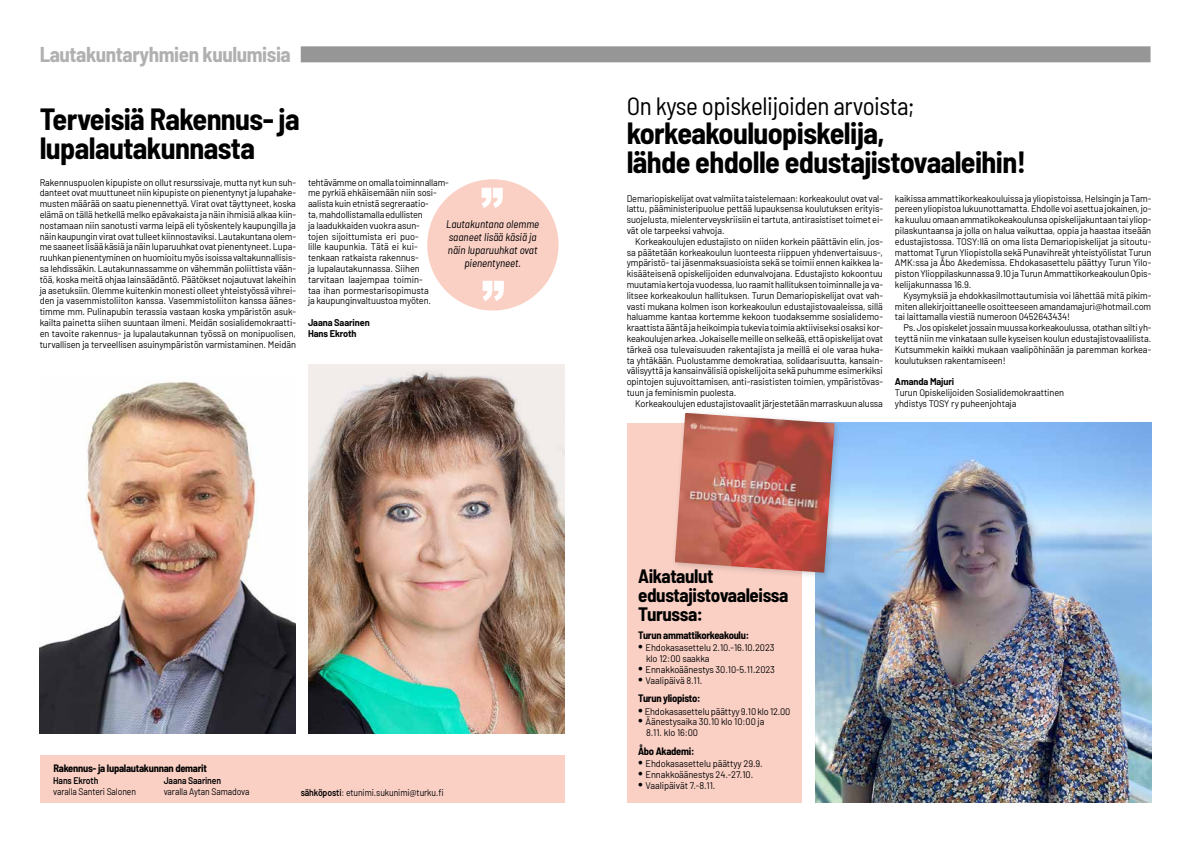
<style>
.page{position:relative;width:1191px;height:842px;background:#fff}
.page>*{position:absolute;margin:0;border:0;box-sizing:border-box;transform-origin:0 0}
.t1{font:700 semi-condensed 30px/29px "Barlow";letter-spacing:-.02em;color:#000}
.t2{font:semi-condensed 25px "Barlow";letter-spacing:-.02em;color:#000}
.t3{font:700 semi-condensed 21px "Barlow";letter-spacing:-.02em;color:#b0b0b0}
.t4{font:700 semi-condensed 19px/19px "Barlow";letter-spacing:-.02em;color:#000}
.t5{font:italic semi-condensed 11px/13px "Barlow";color:#000;text-align:center}
.t6{font:700 semi-condensed 10.5px "Barlow";letter-spacing:-.025em;color:#000}
.t7{font:9.6px/10.8px "Barlow";letter-spacing:-.01em;color:#000;text-align:justify;scale:.96 1}
.t8{font:9.6px "Barlow";letter-spacing:-.01em;color:#000;scale:.9 1}
.t9{font:700 9.6px/10.8px "Barlow";letter-spacing:-.01em;color:#000;scale:.96 1}
.t10{font:600 9.6px "Barlow";letter-spacing:-.01em;color:#000;scale:.9 1}
.s1{font-weight:600}
.s2{font-size:16px}
</style>
<div class="page">
<div style="left:627px;top:423px;width:174px;height:379px;background:#fad0c5"></div>
<div style="left:301px;top:46px;width:849px;height:16px;background:#979696"></div>
<img style="left:815px;top:423px;width:336px;height:379px">
<div style="left:671px;top:409px;width:171px;height:172px;background:#000;opacity:.17"></div>
<img style="left:675px;top:413px;width:159px;height:160px">
<div style="left:427px;top:179px;width:131px;height:132px;background:#fad0c5;border-radius:50%"></div>
<svg style="left:481px;top:188px;width:22px;height:20px"></svg>
<svg style="left:483px;top:281px;width:21px;height:20px"></svg>
<img style="left:308px;top:365px;width:256px;height:369px">
<img style="left:39px;top:381px;width:257px;height:353px">
<div style="left:40px;top:755px;width:525px;height:48px;background:#fad0c5"></div>
<h3 class="t3" style="left:40px;top:39px;width:253px">Lautakuntaryhmien kuulumisia</h3>
<h1 class="t1" style="left:40px;top:102px;width:261px">Terveisiä Rakennus- ja lupalautakunnasta</h1>
<h2 class="t2" style="left:626px;top:88px;width:289px">On kyse opiskelijoiden arvoista;</h2>
<h1 class="t1" style="left:626px;top:117px;width:401px">korkeakouluopiskelija,<br>lähde ehdolle edustajistovaaleihin!</h1>
<p class="t7" style="left:40px;top:176px;width:268px">Rakennuspuolen kipupiste on ollut resurssivaje, mutta nyt kun suh&shy;danteet ovat muuttuneet niin kipupiste on pienentynyt ja lupahake&shy;musten määrää on saatu pienennettyä. Virat ovat täyttyneet, koska elämä on tällä hetkellä melko epävakaista ja näin ihmisiä alkaa kiin&shy;nostamaan niin sanotusti varma leipä eli työskentely kaupungilla ja näin kaupungin virat ovat tulleet kiinnostaviksi. Lautakuntana olem&shy;me saaneet lisää käsiä ja näin luparuuhkat ovat pienentyneet. Lupa&shy;ruuhkan pienentyminen on huomioitu myös isoissa valtakunnallisis&shy;sa lehdissäkin. Lautakunnassamme on vähemmän poliittista vään&shy;töä, koska meitä ohjaa lainsäädäntö. Päätökset nojautuvat lakeihin ja asetuksiin. Olemme kuitenkin monesti olleet yhteistyössä vihrei&shy;den ja vasemmistoliiton kanssa. Vasemmistoliiton kanssa äänes&shy;timme mm. Pulinapubin terassia vastaan koska ympäristön asuk&shy;kailta painetta siihen suuntaan ilmeni. Meidän sosialidemokraatti&shy;en tavoite rakennus- ja lupalautakunnan työssä on monipuolisen, turvallisen ja terveellisen asuinympäristön varmistaminen. Meidän</p>
<p class="t7" style="left:308px;top:176px;width:148px;text-align:left">tehtävämme on omalla toiminnallam&shy;me pyrkiä ehkäisemään niin sosi&shy;aalista kuin etnistä segreraatio-<br>ta, mahdollistamalla edullisten<br>ja laadukkaiden vuokra asun-<br>tojen sijoittumista eri puo-<br>lille kaupunkia. Tätä ei kui&shy;tenkaan ratkaista rakennus-<br>ja lupalautakunnassa. Siihen tarvitaan laajempaa toimin-<br>taa ihan pormestarisopimusta<br>ja kaupunginvaltuustoa myöten.</p>
<p class="t7" style="left:626px;top:192px;width:268px">Demariopiskelijat ovat valmiita taistelemaan: korkeakoulut ovat val&shy;lattu, pääministeripuolue pettää lupauksensa koulutuksen erityis&shy;suojelusta, mielenterveyskriisiin ei tartuta, antirasistiset toimet ei&shy;vät ole tarpeeksi vahvoja.</p>
<p class="t7" style="left:626px;top:235px;width:269px;text-indent:9px">Korkeakoulujen edustajisto on niiden korkein päättävin elin, jos&shy;sa päätetään korkeakoulun luonteesta riippuen yhdenvertaisuus-, ympäristö- tai jäsenmaksuasioista sekä se toimii ennen kaikkea la&shy;kisääteisenä opiskelijoiden edunvalvojana. Edustajisto kokoontuu muutamia kertoja vuodessa, luo raamit hallituksen toiminnalle ja va&shy;litsee korkeakoulun hallituksen. Turun Demariopiskelijat ovat vah&shy;vasti mukana kolmen ison korkeakoulun edustajistovaaleissa, sillä haluamme kantaa kortemme kekoon tuodaksemme sosialidemo&shy;kraattista ääntä ja heikoimpia tukevia toimia aktiiviseksi osaksi kor&shy;keakoulujen arkea. Jokaiselle meille on selkeää, että opiskelijat ovat tärkeä osa tulevaisuuden rakentajista ja meillä ei ole varaa huka&shy;ta yhtäkään. Puolustamme demokratiaa, solidaarisuutta, kansain&shy;välisyyttä ja kansainvälisiä opiskelijoita sekä puhumme esimerkiksi opintojen sujuvoittamisen, anti-rasististen toimien, ympäristövas&shy;tuun ja feminismin puolesta.</p>
<p class="t7" style="left:635px;top:397px;width:260px">Korkeakoulujen edustajistovaalit järjestetään marraskuun alussa</p>
<p class="t7" style="left:895px;top:192px;width:268px">kaikissa ammattikorkeakouluissa ja yliopistoissa, Helsingin ja Tam&shy;pereen yliopistoa lukuunottamatta. Ehdolle voi asettua jokainen, jo&shy;ka kuuluu omaan ammatikokeakoulunsa opiskelijakuntaan tai yliop&shy;pilaskuntaansa ja jolla on halua vaikuttaa, oppia ja haastaa itseään edustajistossa. TOSY:llä on oma lista Demariopiskelijat ja sitoutu&shy;mattomat Turun Yliopistolla sekä Punavihreät yhteistyölistat Turun AMK:ssa ja Åbo Akedemissa. Ehdokasasettelu päättyy Turun Yilo&shy;piston Ylioppilaskunnassa 9.10 ja Turun Ammattikorkeakoulun Opis&shy;kelijakunnassa 16.9.</p>
<p class="t7" style="left:895px;top:289px;width:268px;text-indent:9px">Kysymyksiä ja ehdokkasilmottautumisia voi lähettää mitä pikim&shy;miten allekirjoittaneelle osoitteeseen amandamajuri@hotmail.com tai laittamalla viestiä numeroon 0452643434!</p>
<p class="t7" style="left:895px;top:322px;width:268px;text-indent:9px">Ps. Jos opiskelet jossain muussa korkeakoulussa, otathan silti yh&shy;teyttä niin me vinkataan sulle kyseisen koulun edustajistovaalilista.<br>Kutsummekin kaikki mukaan vaalipöhinään ja paremman korkea&shy;koulutuksen rakentamiseen!</p>
<p class="t9" style="left:895px;top:376px;width:63px">Amanda Majuri</p>
<p class="t7" style="left:895px;top:386px;width:178px">Turun Opiskelijoiden Sosialidemokraattinen yhdistys TOSY ry puheenjohtaja</p>
<p class="t5" style="left:446px;top:217px;width:94px">Lautakuntana olemme saaneet lisää käsiä ja näin luparuuhkat ovat pienentyneet.</p>
<p class="t9" style="left:308px;top:316px;width:66px">Jaana Saarinen<br>Hans Ekroth</p>
<p class="t6" style="left:53px;top:760px;width:155px">Rakennus- ja lupalautakunnan demarit</p>
<p class="t10" style="left:164px;top:774px;width:65px">Jaana Saarinen</p>
<p class="t8" style="left:164px;top:785px;width:97px">varalla Aytan Samadova</p>
<p class="t10" style="left:53px;top:774px;width:52px">Hans Ekroth</p>
<p class="t8" style="left:53px;top:785px;width:94px">varalla Santeri Salonen</p>
<p class="t8" style="left:301px;top:785px;width:160px"><span class="s1">sähköposti</span>: etunimi.sukunimi@turku.fi</p>
<h3 class="t4" style="left:638px;top:565px;width:152px">Aikataulut edustajistovaaleissa<br>Turussa:</h3>
<p class="t6" style="left:638px;top:628px;width:112px">Turun ammattikorkeakoulu:</p>
<p class="t7" style="left:646px;top:642px;width:135px;text-indent:-8px"><span class="s2">•</span> Ehdokasasettelu 2.10.-16.10.2023 klo 12:00 saakka</p>
<p class="t7" style="left:638px;top:663px;width:144px"><span class="s2">•</span> Ennakkoäänestys 30.10-5.11.2023</p>
<p class="t7" style="left:638px;top:674px;width:69px"><span class="s2">•</span> Vaalipäivä 8.11.</p>
<p class="t6" style="left:638px;top:691px;width:64px">Turun yliopisto:</p>
<p class="t7" style="left:638px;top:705px;width:160px"><span class="s2">•</span> Ehdokasasettelu päättyy 9.10 klo 12.00</p>
<p class="t7" style="left:646px;top:716px;width:125px;text-indent:-8px"><span class="s2">•</span> Äänestysaika 30.10 klo 10:00 ja<br>8.11. klo 16:00</p>
<p class="t6" style="left:638px;top:743px;width:58px">Åbo Akademi:</p>
<p class="t7" style="left:638px;top:757px;width:131px"><span class="s2">•</span> Ehdokasasettelu päättyy 29.9.</p>
<p class="t7" style="left:638px;top:768px;width:121px"><span class="s2">•</span> Ennakkoäänestys 24.-27.10.</p>
<p class="t7" style="left:638px;top:779px;width:82px"><span class="s2">•</span> Vaalipäivät 7.-8.11.</p>
</div>
